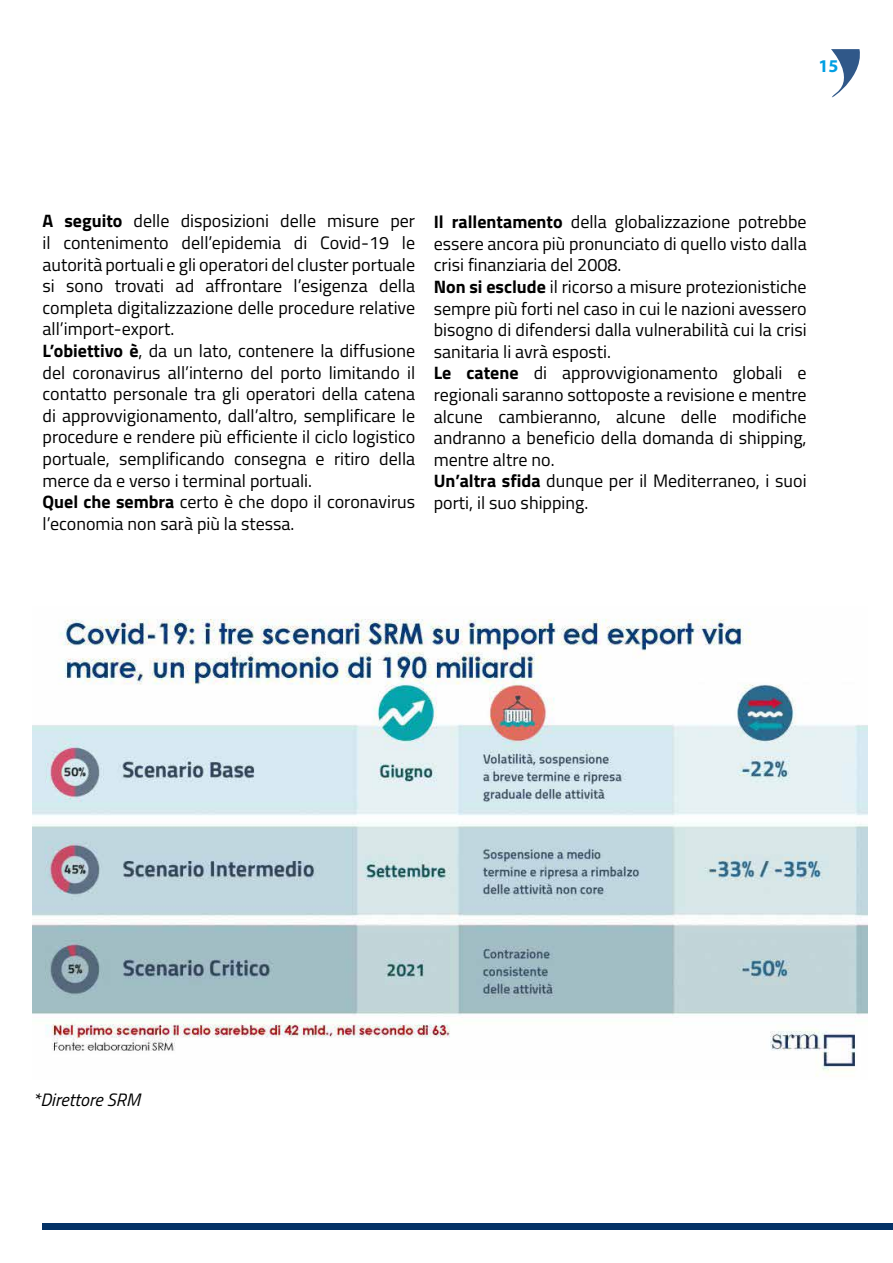
<style>
.page{position:relative;width:893px;height:1263px;background:#fff}
.page>*{position:absolute;margin:0;border:0;box-sizing:border-box;transform-origin:0 0}
.t1{font:18px/21.6px "Titillium";color:#000}
.t2{font:italic 18px "Titillium";color:#000}
.t3{font:700 18px "Myriad Pro";color:#009fe3}
.s1{font-weight:700}
</style>
<div class="page">
<svg style="left:831px;top:49px;width:29px;height:49px"></svg>
<img style="left:33px;top:619px;width:834px;height:457px">
<div style="left:43px;top:1223px;width:850px;height:7px;background:#043266"></div>
<p class="t3" style="left:819px;top:54px;width:21px">15</p>
<p class="t1" style="left:43px;top:209px;width:374px"><span class="s1">A seguito</span> delle disposizioni delle misure per il contenimento dell’epidemia di Covid-19 le autorità portuali e gli operatori del cluster portuale si sono trovati ad affrontare l’esigenza della completa digitalizzazione delle procedure relative all’import-export.<br><span class="s1">L’obiettivo è</span>, da un lato, contenere la diffusione del coronavirus all’interno del porto limitando il contatto personale tra gli operatori della catena di approvvigionamento, dall’altro, semplificare le procedure e rendere più efficiente il ciclo logistico portuale, semplificando consegna e ritiro della merce da e verso i terminal portuali.<br><span class="s1">Quel che sembra</span> certo è che dopo il coronavirus l’economia non sarà più la stessa.</p>
<p class="t1" style="left:434px;top:210px;width:374px"><span class="s1">Il rallentamento</span> della globalizzazione potrebbe essere ancora più pronunciato di quello visto dalla crisi finanziaria del 2008.<br><span class="s1">Non si esclude</span> il ricorso a misure protezionistiche sempre più forti nel caso in cui le nazioni avessero bisogno di difendersi dalla vulnerabilità cui la crisi sanitaria li avrà esposti.<br><span class="s1">Le catene</span> di approvvigionamento globali e regionali saranno sottoposte a revisione e mentre alcune cambieranno, alcune delle modifiche andranno a beneficio della domanda di shipping, mentre altre no.<br><span class="s1">Un’altra sfida</span> dunque per il Mediterraneo, i suoi porti, il suo shipping.</p>
<p class="t2" style="left:33px;top:1087px;width:109px">*Direttore SRM</p>
</div>
